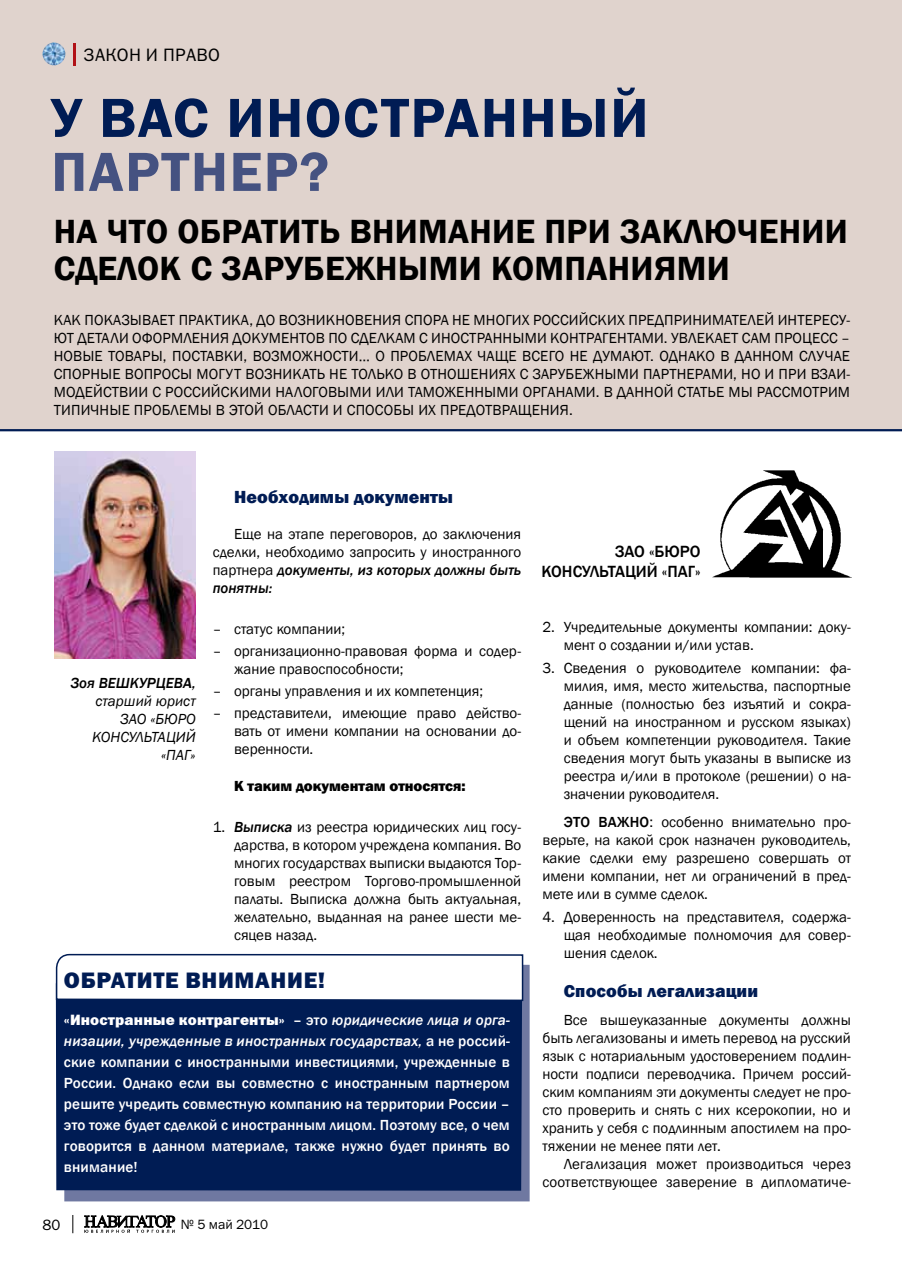
<style>
.page{position:relative;width:902px;height:1263px;background:#fff}
.page>*{position:absolute;margin:0;border:0;box-sizing:border-box;transform-origin:0 0}
.t1{font:600 57px "Franklin Gothic";letter-spacing:.03em;color:#001c54}
.t2{font:600 57px "Franklin Gothic";letter-spacing:.03em;color:#455281}
.t3{font:600 34.5px/37.5px "Franklin Gothic";letter-spacing:.01em;color:#000}
.t4{font:22.5px "Franklin Gothic Heavy C";letter-spacing:.03em;color:#001c54}
.t5{font:800 18px "Franklin Gothic";letter-spacing:.01em;color:#001c54}
.t6{font:18px "Franklin Gothic Book C";letter-spacing:.02em;color:#000}
.t7{font:500 16.65px/20px "Franklin Gothic";color:#000;text-align:right}
.t8{font:15px/18px "Franklin Gothic";color:#000;text-align:justify}
.t9{font:500 15px/21px "Franklin Gothic";letter-spacing:.01em;color:#fff;text-align:justify}
.t10{font:15px "Franklin Gothic Heavy C";letter-spacing:.01em;color:#fff}
.t11{font:italic 15px/18px "Franklin Gothic";color:#000;text-align:right}
.t12{font:800 15px "Franklin Gothic";color:#000}
.t13{font:italic 500 15px "Franklin Gothic";color:#000}
.t14{font:15px "Franklin Gothic Book C";color:#000}
.t15{font:13.5px "Franklin Gothic Book C";color:#000}
.s1{font-weight:500;font-style:italic}
.s2{font-family:"Franklin Gothic";font-weight:500}
.s3{font-family:"Franklin Gothic";font-weight:500;font-style:italic}
.s4{font-style:italic}
.s5{font-weight:500}
</style>
<div class="page">
<svg style="left:84px;top:1215px;width:91px;height:18px"></svg>
<svg style="left:72px;top:1215px;width:1px;height:18px"></svg>
<div style="left:0;top:0;width:901px;height:431px;background:#e0d3cd"></div>
<img style="left:43px;top:43px;width:22px;height:22px;border-radius:11px">
<hr style="left:73px;top:43px;width:3px;height:23px;background:#b11116">
<img style="left:712px;top:470px;width:139px;height:108px">
<div style="left:64px;top:965px;width:465px;height:236px;background:#6f78a1"></div>
<div style="left:56px;top:1002px;width:466px;height:189px;background:#001c54"></div>
<svg style="left:55px;top:953px;width:469px;height:49px"></svg>
<img style="left:54px;top:451px;width:141px;height:207px">
<p class="t6" style="left:84px;top:45px;width:138px">ЗАКОН И ПРАВО</p>
<h1 class="t1" style="left:51px;top:83px;width:598px">У вас иностранный</h1>
<h1 class="t2" style="left:51px;top:137px;width:279px">партнер?</h1>
<h2 class="t3" style="left:54px;top:213px;width:795px">на что обратить внимание при заключении сделок с зарубежными компаниями</h2>
<p class="t8" style="left:54px;top:312px;width:602px">Как показывает п рактика, до возникновения спора не многих российских п редп</p>
<p class="t8" style="left:673px;top:312px;width:67px">ринимателе</p>
<p class="t8" style="left:764px;top:312px;width:87px">й интересу-</p>
<p class="t8" style="left:54px;top:330px;width:307px">ют детали оформления документов по сделк</p>
<p class="t8" style="left:395px;top:330px;width:293px">ам с иностранными контрагентами. Увлек</p>
<p class="t8" style="left:714px;top:330px;width:105px">ает сам п роцесс</p>
<p class="t8" style="left:54px;top:330px;width:797px;text-indent:787px">– новые товары, п оставки, возможности… О п роблемах чаще всего не думают. Однако в данном случае спорные воп росы могут возникать не только в отношениях с зарубежными партнерами, но и п ри взаи&shy;модействии с российскими налоговыми или таможенными органами. В данной статье мы рассмотрим тип ичные п роблемы в этой области и способы их п редотвращения.</p>
<p class="t13" style="left:71px;top:673px;width:126px">Зоя ВЕШКУРЦЕВА,</p>
<p class="t11" style="left:92px;top:692px;width:105px">старший юрист<br>ЗАО «БЮРО<br>КОНСУЛЬТАЦИЙ «ПАГ»</p>
<p class="t5" style="left:234px;top:486px;width:220px">Необходимы документы</p>
<p class="t8" style="left:213px;top:526px;width:310px;text-indent:21px">Еще на этапе переговоров, до заключения сделки, необходимо запросить у иностранного партнера <span class="s1">документы, из которых должны быть понятны:</span></p>
<p class="t8" style="left:213px;top:620px;width:134px">– статус компании;</p>
<p class="t8" style="left:234px;top:642px;width:289px;text-indent:-21px">– организационно-правовая форма и содер&shy;жание правоспособности;</p>
<p class="t8" style="left:213px;top:682px;width:272px">– органы управления и их компетенция;</p>
<p class="t8" style="left:234px;top:705px;width:289px;text-indent:-21px">– представители, имеющие право действо&shy;вать от имени компании на основании до&shy;веренности.</p>
<p class="t12" style="left:234px;top:777px;width:233px">К таким документам относятся:</p>
<p class="t8" style="left:234px;top:818px;width:289px;text-indent:-21px">1. <span class="s1">Выписка</span> из реестра юридических лиц госу&shy;дарства, в котором учреждена компания. Во многих государствах выписки выдаются Тор&shy;говым реестром Торгово-промышленной палаты. Выписка должна быть актуальная, желательно, выданная на ранее шести ме&shy;сяцев назад.</p>
<h3 class="t4" style="left:64px;top:967px;width:263px">ОБРАТИТЕ ВНИМАНИЕ!</h3>
<p class="t10" style="left:64px;top:1011px;width:447px">«Иностранные контрагенты» <span class="s2">– это</span> <span class="s3">юридические лица и орга-</span></p>
<p class="t9" style="left:64px;top:1031px;width:447px"><span class="s4">низации, учрежденные в иностранных государствах,</span> а не россий&shy;ские компании с иностранными инвестициями, учрежденные в России. Однако если вы совместно с иностранным партнером решите учредить совместную компанию на территории России – это тоже будет сделкой с иностранным лицом. Поэтому все, о чем говорится в данном материале, также нужно будет принять во внимание!</p>
<p class="t14" style="left:43px;top:1216px;width:19px">80</p>
<p class="t15" style="left:181px;top:1217px;width:89px">№ 5 май 2010</p>
<p class="t7" style="left:541px;top:541px;width:161px">ЗАО «БЮРО<br>КОНСУЛЬТАЦИЙ «ПАГ»</p>
<p class="t8" style="left:563px;top:618px;width:289px;text-indent:-21px">2. Учредительные документы компании: доку&shy;мент о создании и/или устав.</p>
<p class="t8" style="left:563px;top:659px;width:289px;text-indent:-21px">3. Сведения о руководителе компании: фа&shy;милия, имя, место жительства, паспортные данные (полностью без изъятий и сокра&shy;щений на иностранном и русском языках) и объем компетенции руководителя. Такие сведения могут быть указаны в выписке из реестра и/или в протоколе (решении) о на&shy;значении руководителя.</p>
<p class="t8" style="left:542px;top:814px;width:310px;text-indent:21px"><span class="s5">Это важно</span> : особенно внимательно про&shy;верьте, на какой срок назначен руководитель, какие сделки ему разрешено совершать от имени компании, нет ли ограничений в пред&shy;мете или в сумме сделок.</p>
<p class="t8" style="left:563px;top:908px;width:289px;text-indent:-21px">4. Доверенность на представителя, содержа&shy;щая необходимые полномочия для совер&shy;шения сделок.</p>
<p class="t5" style="left:563px;top:979px;width:196px">Способы легализации</p>
<p class="t8" style="left:542px;top:1012px;width:310px;text-indent:21px">Все вышеуказанные документы должны быть легализованы и иметь перевод на русский язык с нотариальным удостоверением подлин&shy;ности подписи переводчика. Причем россий&shy;ским компаниям эти документы следует не про&shy;сто проверить и снять с них ксерокопии, но и хранить у себя с подлинным апостилем на про&shy;тяжении не менее пяти лет.</p>
<p class="t8" style="left:542px;top:1156px;width:310px;text-align:right">Легализация может производиться через соответствующее заверение в дипломатиче-</p>
</div>
